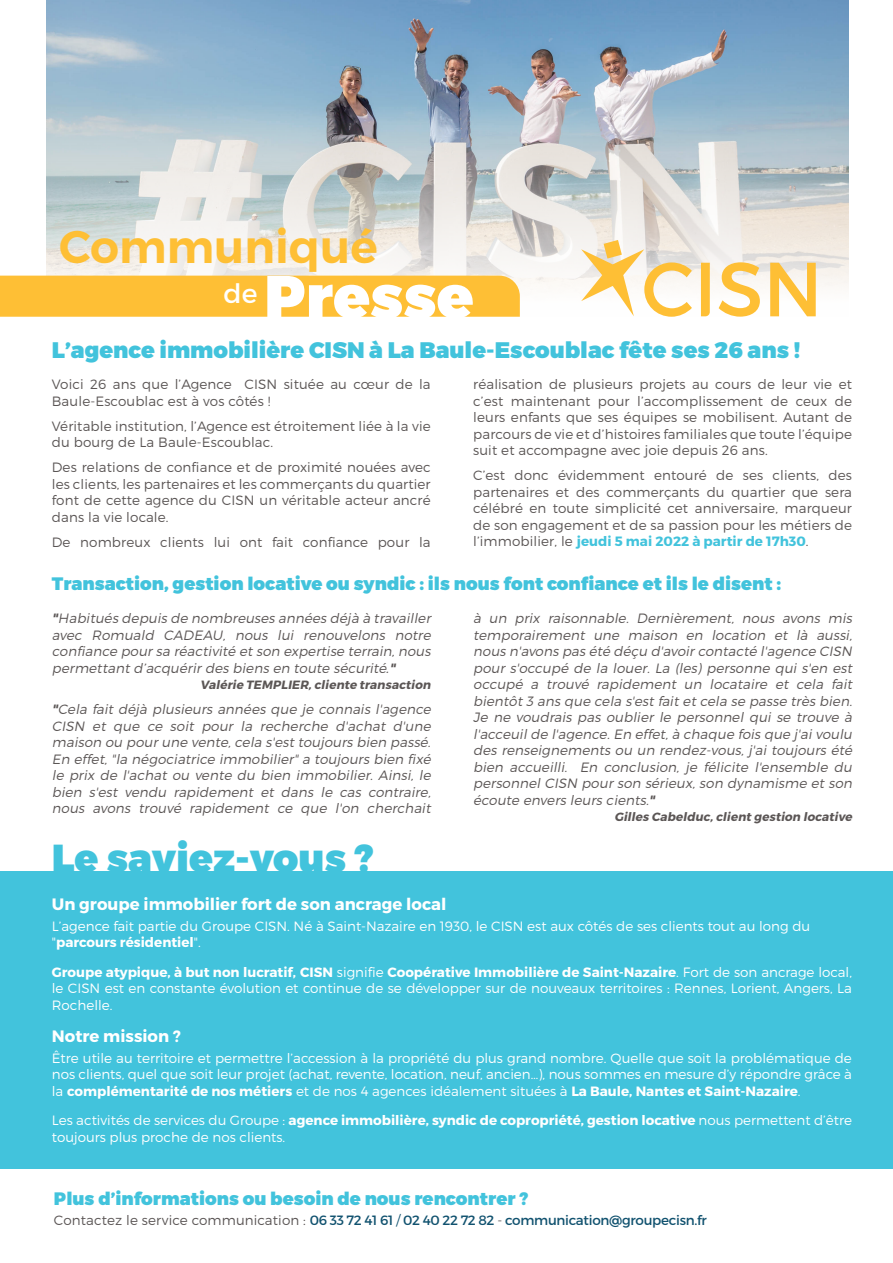
<style>
.page{position:relative;width:893px;height:1263px;background:#fff}
.page>*{position:absolute;margin:0;border:0;box-sizing:border-box;transform-origin:0 0}
.t1{font:900 60.3px "Montserrat";color:#fff}
.t2{font:600 45.75px "Montserrat";color:#febf35}
.t3{font:900 39px "Montserrat";color:#42c3dc}
.t4{font:26.7px "Montserrat";color:#fff}
.t5{font:900 22.5px "Montserrat";color:#42c3dc}
.t6{font:900 18px "Montserrat";color:#42c3dc}
.t7{font:700 16.5px "Montserrat";color:#fff}
.t8{font:italic 300 13.5px/16.5px "Montserrat";letter-spacing:.01em;color:#5b5655;text-align:justify}
.t9{font:300 13.5px/16.5px "Montserrat";letter-spacing:.01em;color:#5b5655;text-align:justify}
.t10{font:300 13.5px/16.5px "Montserrat";color:#fff}
.t11{font:13.5px "Montserrat";letter-spacing:-.02em;color:#11526f}
.t12{font:italic 700 12px "Montserrat";color:#5b5655}
.s1{font-weight:700;color:#42c3dc}
.s2{font-weight:700}
.s3{font-weight:400}
.s4{font-weight:300;color:#5b5655}
.s5{font-weight:300}
</style>
<div class="page">
<div style="left:0;top:871px;width:893px;height:297px;background:#42c3dc"></div>
<img style="left:47px;top:0;width:801px;height:309px">
<div style="left:0;top:276px;width:520px;height:41px;background:#febf35"></div>
<svg style="left:581px;top:240px;width:111px;height:77px"></svg>
<svg style="left:701px;top:263px;width:9px;height:53px"></svg>
<svg style="left:719px;top:262px;width:41px;height:55px"></svg>
<svg style="left:770px;top:263px;width:46px;height:53px"></svg>
<p class="t2" style="left:59px;top:219px;width:320px">Communiqué</p>
<p class="t4" style="left:224px;top:277px;width:35px">de</p>
<p class="t1" style="left:264px;top:259px;width:211px">Presse</p>
<p class="t5" style="left:52px;top:336px;width:750px">L’agence immobilière CISN à La Baule-Escoublac fête ses 26 ans !</p>
<p class="t9" style="left:52px;top:376px;width:380px">Voici 26 ans que l’Agence CISN située au cœur de la<br>Baule-Escoublac est à vos côtés !</p>
<p class="t9" style="left:52px;top:417px;width:380px">Véritable institution, l’Agence est étroitement liée à la vie du bourg de La Baule-Escoublac.</p>
<p class="t9" style="left:52px;top:459px;width:380px">Des relations de confiance et de proximité nouées avec les clients, les partenaires et les commerçants du quartier font de cette agence du CISN un véritable acteur ancré dans la vie locale.</p>
<p class="t9" style="left:52px;top:533px;width:380px">De nombreux clients lui ont fait confiance pour la</p>
<p class="t9" style="left:473px;top:376px;width:380px">réalisation de plusieurs projets au cours de leur vie et c’est maintenant pour l’accomplissement de ceux de leurs enfants que ses équipes se mobilisent. Autant de parcours de vie et d’histoires familiales que toute l’équipe suit et accompagne avec joie depuis 26 ans.</p>
<p class="t9" style="left:473px;top:467px;width:380px">C’est donc évidemment entouré de ses clients, des partenaires et des commerçants du quartier que sera célébré en toute simplicité cet anniversaire, marqueur de son engagement et de sa passion pour les métiers de l’immobilier, le <span class="s1">jeudi 5 mai 2022 à partir de 17h30</span>.</p>
<p class="t6" style="left:52px;top:573px;width:731px">Transaction, gestion locative ou syndic : ils nous font confiance et ils le disent :</p>
<p class="t8" style="left:52px;top:610px;width:383px"><span class="s2">"</span>Habitués depuis de nombreuses années déjà à travailler avec Romuald CADEAU, nous lui renouvelons notre confiance pour sa réactivité et son expertise terrain, nous permettant d’acquérir des biens en toute sécurité<span class="s3">.</span><span class="s2">"</span></p>
<p class="t12" style="left:200px;top:678px;width:235px">Valérie TEMPLIER,cliente transaction</p>
<p class="t8" style="left:52px;top:701px;width:383px"><span class="s2">"</span>Cela fait déjà plusieurs années que je connais l'agence CISN et que ce soit pour la recherche d'achat d'une maison ou pour une vente, cela s'est toujours bien passé.<br>En effet, "la négociatrice immobilier" a toujours bien fixé le prix de l'achat ou vente du bien immobilier. Ainsi, le bien s'est vendu rapidement et dans le cas contraire, nous avons trouvé rapidement ce que l'on cherchait</p>
<p class="t8" style="left:473px;top:610px;width:383px">à un prix raisonnable. Dernièrement, nous avons mis temporairement une maison en location et là aussi, nous n'avons pas été déçu d'avoir contacté l'agence CISN pour s'occupé de la louer. La (les) personne qui s'en est occupé a trouvé rapidement un locataire et cela fait bientôt 3 ans que cela s'est fait et cela se passe très bien.<br>Je ne voudrais pas oublier le personnel qui se trouve à l'acceuil de l'agence. En effet, à chaque fois que j 'ai voulu des renseignements ou un rendez-vous, j 'ai toujours été bien accueilli. En conclusion, je félicite l'ensemble du personnel CISN pour son sérieux, son dynamisme et son écoute envers leurs cients.<span class="s2">"</span></p>
<p class="t12" style="left:614px;top:810px;width:242px">Gilles Cabelduc,client gestion locative</p>
<p class="t3" style="left:52px;top:834px;width:324px">Le saviez-vous ?</p>
<p class="t7" style="left:52px;top:894px;width:396px">Un groupe immobilier fort de son ancrage local</p>
<p class="t10" style="left:52px;top:917px;width:760px">L’agence fait partie du Groupe CISN. Né à Saint-Nazaire en 1930, le CISN est aux côtés de ses clients tout au long du "<span class="s2">parcours résidentiel</span>".</p>
<p class="t10" style="left:52px;top:963px;width:802px;text-align:justify"><span class="s2">Groupe atypique, à but non lucratif, CISN</span> signifie <span class="s2">Coopérative Immobilière de Saint-Nazaire</span>. Fort de son ancrage local, le CISN est en constante évolution et continue de se développer sur de nouveaux territoires : Rennes, Lorient, Angers, La Rochelle.</p>
<p class="t7" style="left:52px;top:1026px;width:130px">Notre mission ?</p>
<p class="t10" style="left:52px;top:1050px;width:802px;text-align:justify">Être utile au territoire et permettre l’accession à la propriété du plus grand nombre. Quelle que soit la problématique de nos clients, quel que soit leur projet (achat, revente, location, neuf, ancien…), nous sommes en mesure d’y répondre grâce à la <span class="s2">complémentarité de nos métiers</span> et de nos 4 agences idéalement situées à <span class="s2">La Baule, Nantes et Saint-Nazaire</span>.</p>
<p class="t10" style="left:52px;top:1112px;width:802px">Les activités de services du Groupe : <span class="s2">agence immobilière, syndic de copropriété, gestion locative</span> nous permettent d’être toujours plus proche de nos clients.</p>
<p class="t6" style="left:54px;top:1187px;width:476px">Plus d’informations ou besoin de nous rencontrer ?</p>
<p class="t11" style="left:54px;top:1211px;width:654px"><span class="s4">Contactez le service communication :</span> 06 33 72 41 61 <span class="s5">/</span> 02 40 22 72 82 <span class="s4">-</span> communication@groupecisn.fr</p>
</div>
